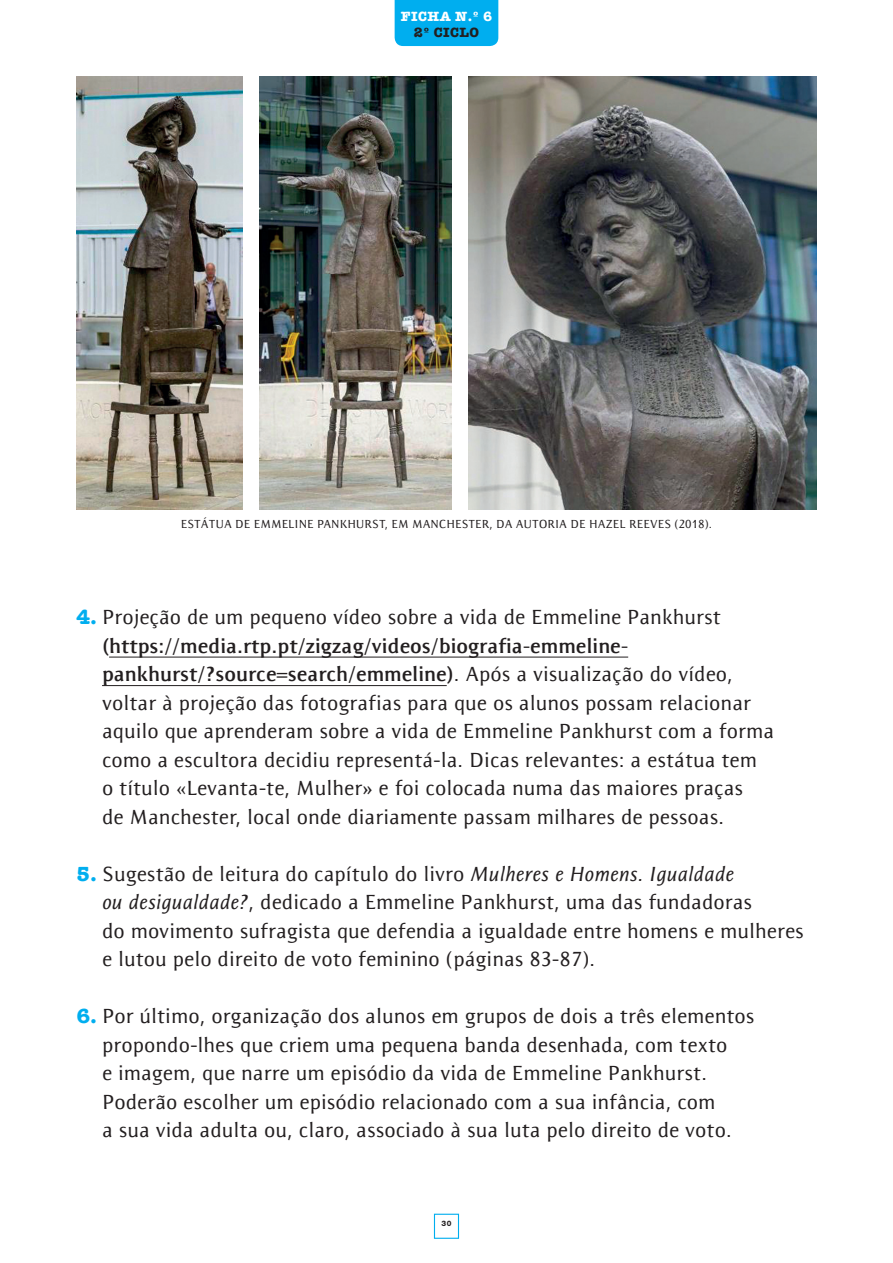
<style>
.page{position:relative;width:893px;height:1263px;background:#fff}
.page>*{position:absolute;margin:0;border:0;box-sizing:border-box;transform-origin:0 0}
.t1{font:500 21px/28.5px "Resavska Sans ITC Std";color:#231f20}
.t2{font:700 13.8px "American Typewriter";color:#fff}
.t3{font:700 13.8px "American Typewriter";color:#231f20}
.t4{font:500 12px "Resavska Sans ITC Std";color:#231f20}
.t5{font:800 7.5px "Helvetica Neue";color:#231f20}
.s1{font-family:"American Typewriter";font-weight:700;color:#00aeef}
.s2{font-weight:700}
.s3{font-style:italic}
</style>
<div class="page">
<div style="left:434px;top:1214px;width:25px;height:25px;border:1px solid #00aeef"></div>
<hr style="left:109px;top:657px;width:519px;height:1px;background:#231f20">
<hr style="left:102px;top:685px;width:345px;height:1px;background:#231f20">
<div style="left:395px;top:0;width:103px;height:46px;background:#00aeef"></div>
<img style="left:77px;top:77px;width:166px;height:432px">
<img style="left:468px;top:77px;width:348px;height:432px">
<img style="left:260px;top:77px;width:191px;height:432px">
<p class="t2" style="left:401px;top:4px;width:93px">FICHA N.º 6</p>
<p class="t3" style="left:414px;top:20px;width:40px">2º CICLO</p>
<p class="t4" style="left:181px;top:517px;width:37px">estátua</p>
<p class="t4" style="left:235px;top:517px;width:35px">de Emme</p>
<p class="t4" style="left:288px;top:517px;width:14px">line</p>
<p class="t4" style="left:317px;top:517px;width:39px">Pan khurst</p>
<p class="t4" style="left:385px;top:517px;width:36px">, em manchester</p>
<p class="t4" style="left:489px;top:517px;width:35px">, da autoria</p>
<p class="t4" style="left:570px;top:517px;width:74px">de Hazel Reeves</p>
<p class="t4" style="left:674px;top:517px;width:39px">(2018).</p>
<p class="t1" style="left:102px;top:603px;width:674px;text-indent:-26px"><span class="s1">4.</span> Projeção de um pequeno vídeo sobre a vida de Emmeline Pankhurst <span class="s2">(https://media.rtp.pt/zigzag/videos/biografia-emmeline&shy;pankhurst/?source=search/emmeline)</span>. Após a visualização do vídeo, voltar à projeção das fotografias para que os alunos possam relacionar aquilo que aprenderam sobre a vida de Emmeline Pankhurst com a forma como a escultora decidiu representá-la. Dicas relevantes: a estátua tem<br>o título «Levanta-te, Mulher» e foi colocada numa das maiores praças<br>de Manchester, local onde diariamente passam milhares de pessoas.</p>
<p class="t1" style="left:102px;top:859px;width:703px;text-indent:-26px"><span class="s1">5.</span> Sugestão de leitura do capítulo do livro <span class="s3">Mulheres e Homens. Igualdade<br>ou desigualdade?</span>, dedicado a Emmeline Pankhurst, uma das fundadoras<br>do movimento sufragista que defendia a igualdade entre homens e mulheres e lutou pelo direito de voto feminino (páginas 83-87).</p>
<p class="t1" style="left:102px;top:1002px;width:654px;text-indent:-26px"><span class="s1">6.</span> Por último, organização dos alunos em grupos de dois a três elementos propondo-lhes que criem uma pequena banda desenhada, com texto<br>e imagem, que narre um episódio da vida de Emmeline Pankhurst.<br>Poderão escolher um episódio relacionado com a sua infância, com<br>a sua vida adulta ou, claro, associado à sua luta pelo direito de voto.</p>
<p class="t5" style="left:441px;top:1219px;width:12px">30</p>
</div>
